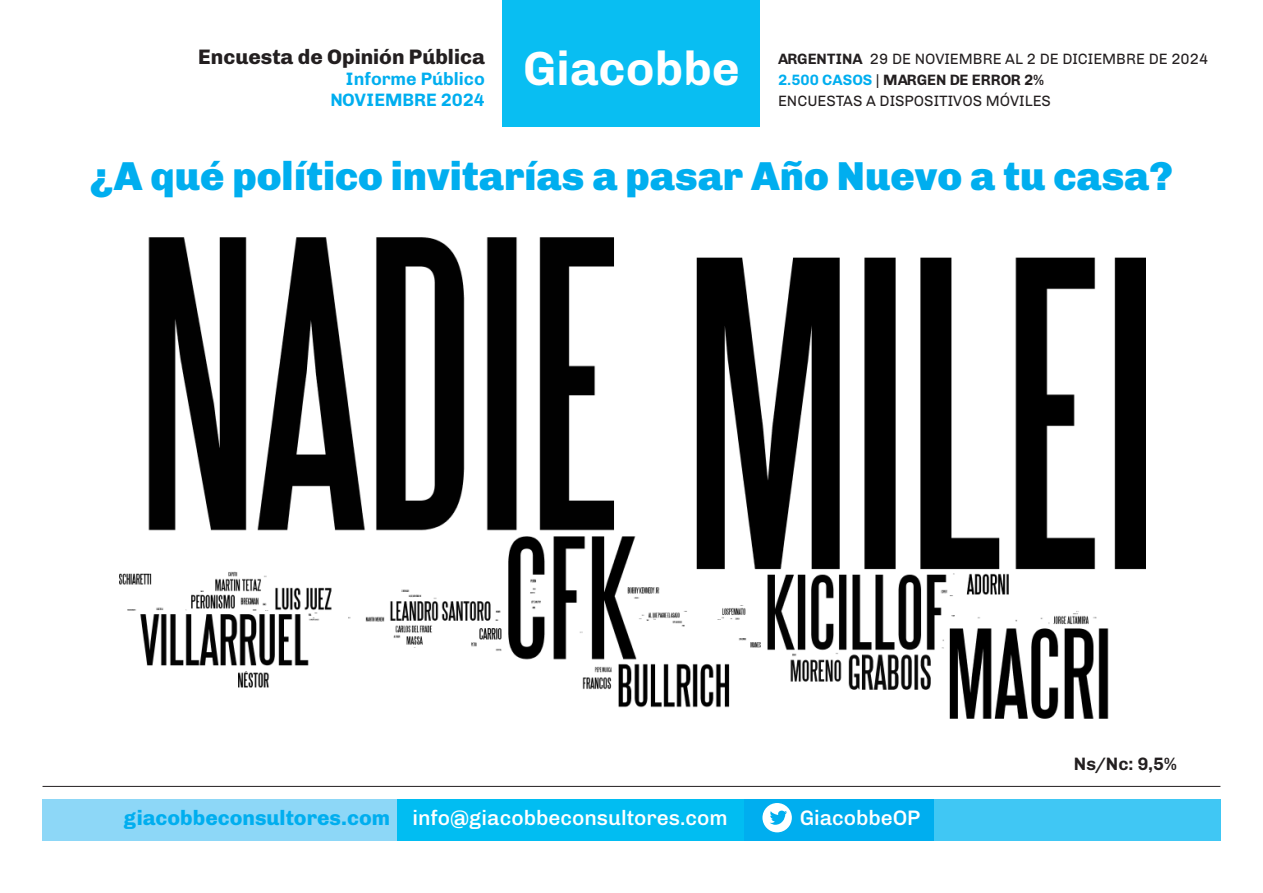
<style>
.page{position:relative;width:1263px;height:893px;background:#fff}
.page>*{position:absolute;margin:0;border:0;box-sizing:border-box;transform-origin:0 0}
.t1{font:700 48px "Chivo";color:#fff}
.t2{font:900 40.5px "Chivo";color:#00aeef}
.t3{font:500 21px "Chivo";color:#fff}
.t4{font:800 21px "Chivo";color:#231f20}
.t5{font:700 18px/21px "Chivo";color:#00aeef;text-align:right}
.t6{font:700 18px "Chivo";color:#231f20}
.t7{font:15px/21px "Chivo";color:#231f20}
.s1{font-weight:700}
.s2{font-weight:700;color:#00aeef}
.s3{font-weight:800;color:#00aeef}
</style>
<div class="page">
<div style="left:43px;top:799px;width:1177px;height:42px;background:#00aeef"></div>
<div style="left:43px;top:799px;width:358px;height:42px;background:#8dd7f7"></div>
<div style="left:934px;top:799px;width:286px;height:42px;background:#40c7f4"></div>
<div style="left:398px;top:799px;width:346px;height:42px;background:#01bdf2"></div>
<div style="left:762px;top:803px;width:30px;height:29px;background:#fff;border-radius:50%"></div>
<svg style="left:770px;top:811px;width:17px;height:14px"></svg>
<div style="left:503px;top:0;width:257px;height:127px;background:#09bef2"></div>
<hr style="left:43px;top:786px;width:1177px;height:1px;background:#231f20">
<img style="left:119px;top:237px;width:1027px;height:482px">
<h3 class="t4" style="left:198px;top:40px;width:288px">Encuesta de Opinión Pública</h3>
<p class="t5" style="left:330px;top:67px;width:156px">Informe Público<br>NOVIEMBRE 2024</p>
<h1 class="t1" style="left:523px;top:31px;width:218px">Giacobbe</h1>
<p class="t7" style="left:778px;top:47px;width:432px"><span class="s1">ARGENTINA</span> 29 DE NOVIEMBRE AL 2 DE DICIEMBRE DE 2024<br><span class="s2">2.500 CASOS</span> | <span class="s1">MARGEN DE ERROR 2%<br></span>ENCUESTAS A DISPOSITIVOS MÓVILES</p>
<p class="t2" style="left:90px;top:143px;width:1085px">¿A qué político invitarías a pasar Año Nuevo a tu casa?</p>
<h3 class="t3" style="left:124px;top:801px;width:605px"><span class="s3">giacobbeconsultores.com</span> info@giacobbeconsultores.com</h3>
<h3 class="t3" style="left:800px;top:801px;width:122px">GiacobbeOP</h3>
<p class="t6" style="left:1074px;top:750px;width:105px">Ns/Nc: 9,5%</p>
</div>
